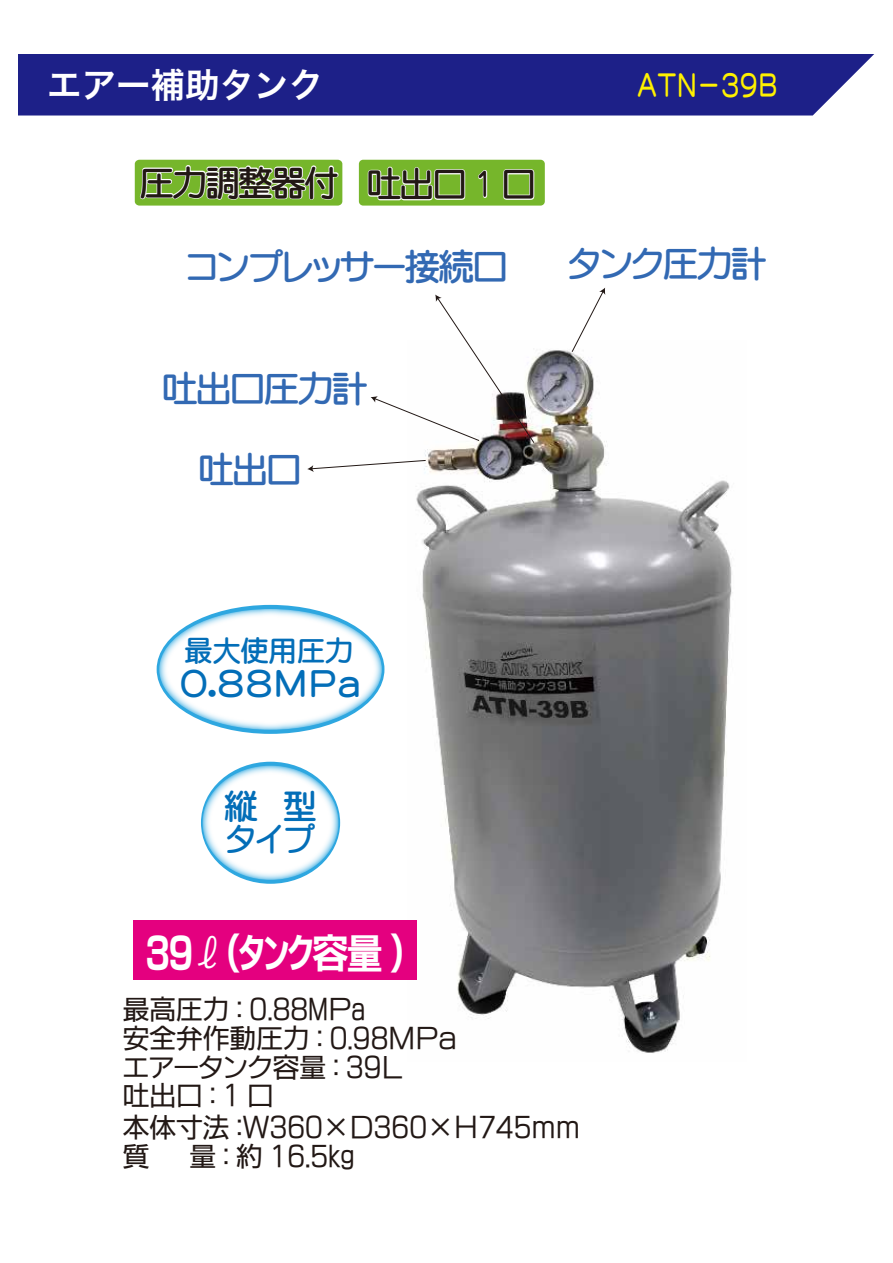
<style>
.page{position:relative;width:893px;height:1263px;background:#fff}
.page>*{position:absolute;margin:0;border:0;box-sizing:border-box;transform-origin:0 0}
.t1{font:39.9px "FGP Kaku Gothic Ca U";letter-spacing:-.05em;color:#fff;scale:.9 1}
.t2{font:35.7px "FGP Maru Gothic Ca B";letter-spacing:-.05em;color:#3269b3}
.t3{font:35.7px "FGP Maru Gothic Ca B";color:#036eb8}
.t4{font:34.65px "FGP Maru Gothic Ca B";letter-spacing:-.05em;color:#221815}
.t5{font:34.5px "Hira Kaku Pro W6";color:#fff}
.t6{font:33.75px "FGP Maru Gothic Ca B";color:#036eb8}
.t7{font:32.25px "FGP Maru Gothic Ca B";color:#036eb8}
.t8{font:31.5px "FGP Maru Gothic Ca B";color:#fff100}
.t9{font:28.2px "FGP Maru Gothic Ca B";color:#036eb8}
.t10{font:26.7px/28.7px "FGP Kaku Gothic Ca M";color:#221815}
.s1{font-family:"Koz Go Pro"}
</style>
<div class="page">
<div style="left:18px;top:54px;width:856px;height:62px;background:#1d2088"></div>
<img style="left:416px;top:350px;width:316px;height:703px">
<svg style="left:571px;top:288px;width:34px;height:65px"></svg>
<svg style="left:307px;top:460px;width:119px;height:12px"></svg>
<svg style="left:371px;top:295px;width:164px;height:149px"></svg>
<svg style="left:416px;top:989px;width:164px;height:64px"></svg>
<div style="left:133px;top:920px;width:284px;height:60px;background:#e4007f"></div>
<svg style="left:201px;top:762px;width:139px;height:122px"></svg>
<svg style="left:203px;top:766px;width:136px;height:114px"></svg>
<svg style="left:201px;top:785px;width:120px;height:73px"></svg>
<div style="left:157px;top:605px;width:227px;height:129px;background:#2ea7e0;border-radius:50%"></div>
<svg style="left:159px;top:609px;width:223px;height:121px;background:#e5f4fa"></svg>
<svg style="left:156px;top:609px;width:207px;height:93px;background:#f1f9fc"></svg>
<div style="left:359px;top:160px;width:186px;height:46px;background:#76b62b;border-radius:4px"></div>
<svg style="left:367px;top:166px;width:99px;height:35px"></svg>
<svg style="left:478px;top:170px;width:10px;height:28px"></svg>
<svg style="left:503px;top:169px;width:32px;height:31px"></svg>
<div style="left:135px;top:160px;width:207px;height:46px;background:#76b62b;border-radius:4px"></div>
<svg style="left:140px;top:165px;width:199px;height:35px"></svg>
<p class="t5" style="left:47px;top:54px;width:278px">エアー補助タンク</p>
<p class="t8" style="left:637px;top:70px;width:142px">ATN-39B</p>
<p class="t4" style="left:140px;top:165px;width:398px">圧力調整器付 吐出口 1 口</p>
<h2 class="t2" style="left:185px;top:248px;width:324px">コンプレッサー接続口</h2>
<h2 class="t2" style="left:162px;top:371px;width:207px">吐出口圧力計</h2>
<h2 class="t2" style="left:198px;top:452px;width:105px">吐出口</h2>
<h2 class="t2" style="left:568px;top:246px;width:200px">タンク圧力計</h2>
<p class="t9" style="left:185px;top:637px;width:170px">最大使用圧力</p>
<h2 class="t3" style="left:180px;top:665px;width:184px">０.８８ＭＰａ</h2>
<p class="t6" style="left:224px;top:790px;width:94px">縦　型</p>
<p class="t7" style="left:226px;top:823px;width:91px">タイプ</p>
<h1 class="t1" style="left:145px;top:933px;width:290px">39<span class="s1">ℓ</span>(ﾀﾝｸ容量 )</h1>
<p class="t10" style="left:123px;top:995px;width:336px">最高圧力： 0.88MＰa<br>安全弁作動圧力： 0.98ＭＰａエアータンク容量： 39Ｌ<br>吐出口：1口</p>
<p class="t10" style="left:123px;top:1113px;width:459px">本体寸法：Ｗ360×Ｄ360×Ｈ745ｍｍ質　　量：約 16.5kg</p>
</div>
